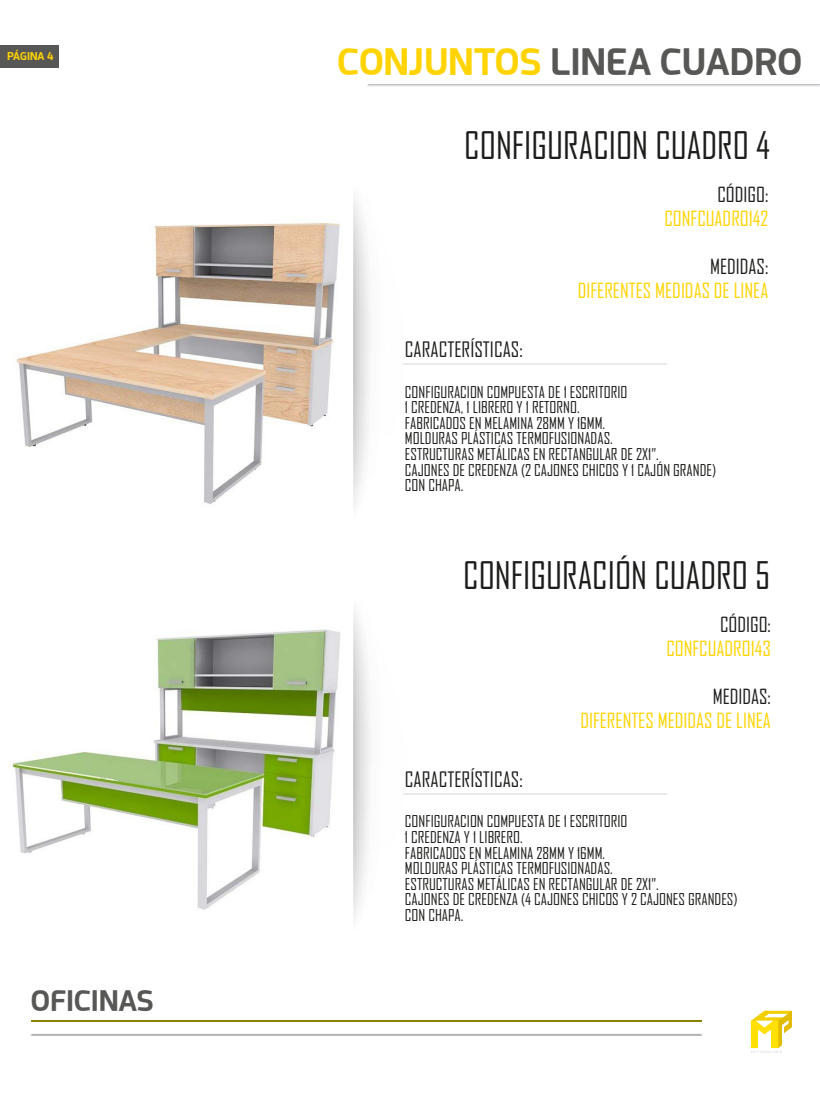
<style>
.page{position:relative;width:820px;height:1093px;background:#fff}
.page>*{position:absolute;margin:0;border:0;box-sizing:border-box;transform-origin:0 0}
.t1{font:36.4px "Agency FB";color:#1d1d1b}
.t2{font:700 36px "Acephimere";color:#575756}
.t3{font:700 28px "Acephimere";color:#575756}
.t4{font:20.4px "Agency FB";color:#1d1d1b}
.t5{font:20px "Agency FB";color:#ffd402}
.t6{font:20px "Agency FB";color:#1d1d1b}
.t7{font:15.6px/15.6px "Agency FB";color:#1d1d1b}
.t8{font:700 10.8px "Acephimere";color:#ffd402}
.s1{color:#ffd402}
</style>
<div class="page">
<svg style="left:353px;top:198px;width:52px;height:307px"></svg>
<svg style="left:353px;top:611px;width:52px;height:307px"></svg>
<div style="left:367px;top:84px;width:452px;height:3px;border:1px solid #e9eaee"></div>
<hr style="left:31px;top:1020px;width:670px;height:1px;background:#8c8001">
<div style="left:31px;top:1034px;width:670px;height:1px;border:1px solid #e9eaee"></div>
<img style="left:748px;top:1010px;width:44px;height:43px">
<div style="left:0;top:45px;width:59px;height:23px;background:#575756"></div>
<hr style="left:403px;top:364px;width:263px;height:1px;background:#e9eaee">
<hr style="left:403px;top:793px;width:263px;height:1px;background:#e9eaee">
<img style="left:16px;top:222px;width:325px;height:282px">
<img style="left:8px;top:629px;width:332px;height:281px">
<p class="t8" style="left:7px;top:48px;width:48px">PÁGINA 4</p>
<h3 class="t3" style="left:31px;top:981px;width:124px">OFICINAS</h3>
<h2 class="t2" style="left:337px;top:37px;width:466px"><span class="s1">CONJUNTOS</span> LINEA CUADRO</h2>
<h1 class="t1" style="left:464px;top:123px;width:307px">CONFIGURACION CUADRO 4</h1>
<p class="t6" style="left:717px;top:182px;width:52px">CÓDIGO:</p>
<p class="t5" style="left:664px;top:206px;width:105px">CONFCUADRO142</p>
<p class="t6" style="left:709px;top:254px;width:60px">MEDIDAS:</p>
<p class="t5" style="left:577px;top:278px;width:192px">DIFERENTES MEDIDAS DE LINEA</p>
<h3 class="t4" style="left:405px;top:337px;width:119px">CARACTERÍSTICAS:</h3>
<p class="t7" style="left:405px;top:384px;width:312px">CONFIGURACION COMPUESTA DE 1 ESCRITORIO<br>1 CREDENZA, 1 LIBRERO Y 1 RETORNO.<br>FABRICADOS EN MELAMINA 28MM Y 16MM.<br>MOLDURAS PLÁSTICAS TERMOFUSIONADAS.<br>ESTRUCTURAS METÁLICAS EN RECTANGULAR DE 2X1”.<br>CAJONES DE CREDENZA (2 CAJONES CHICOS Y 1 CAJÓN GRANDE)<br>CON CHAPA.</p>
<h1 class="t1" style="left:463px;top:553px;width:308px">CONFIGURACIÓN CUADRO 5</h1>
<p class="t6" style="left:719px;top:612px;width:52px">CÓDIGO:</p>
<p class="t5" style="left:666px;top:636px;width:106px">CONFCUADRO143</p>
<p class="t6" style="left:712px;top:684px;width:60px">MEDIDAS:</p>
<p class="t5" style="left:580px;top:708px;width:192px">DIFERENTES MEDIDAS DE LINEA</p>
<h3 class="t4" style="left:405px;top:767px;width:119px">CARACTERÍSTICAS:</h3>
<p class="t7" style="left:405px;top:813px;width:334px">CONFIGURACION COMPUESTA DE 1 ESCRITORIO<br>1 CREDENZA Y 1 LIBRERO.<br>FABRICADOS EN MELAMINA 28MM Y 16MM.<br>MOLDURAS PLÁSTICAS TERMOFUSIONADAS.<br>ESTRUCTURAS METÁLICAS EN RECTANGULAR DE 2X1”.<br>CAJONES DE CREDENZA (4 CAJONES CHICOS Y 2 CAJONES GRANDES)<br>CON CHAPA.</p>
</div>
